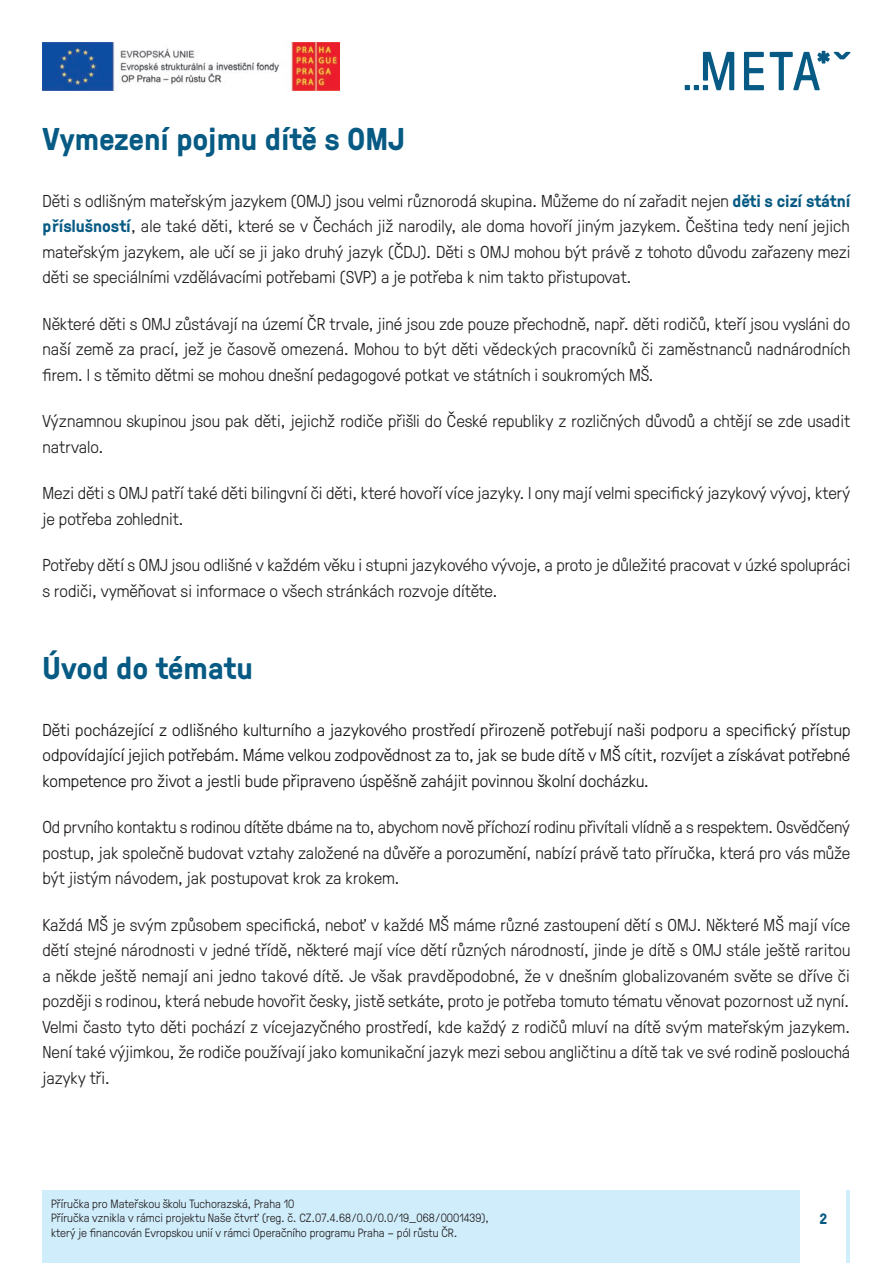
<style>
.page{position:relative;width:893px;height:1263px;background:#fff}
.page>*{position:absolute;margin:0;border:0;box-sizing:border-box;transform-origin:0 0}
.t1{font:700 31.5px "GT Pressura";color:#065a83}
.t2{font:300 17.25px/25.5px "GT Pressura";color:#231f20;text-align:justify}
.t3{font:300 17.25px/25.5px "GT Pressura";color:#171417;text-align:justify}
.t4{font:700 15px "GT Pressura";color:#065a83}
.t5{font:300 12px/14.4px "GT Pressura";color:#231f20}
.s1{font-weight:700;color:#065a83}
</style>
<div class="page">
<div style="left:43px;top:1191px;width:807px;height:72px;background:#d0edfb"></div>
<img style="left:43px;top:43px;width:297px;height:47px">
<div style="left:801px;top:1191px;width:45px;height:72px;background:#fff"></div>
<svg style="left:744px;top:52px;width:20px;height:38px"></svg>
<svg style="left:770px;top:51px;width:80px;height:39px"></svg>
<svg style="left:685px;top:52px;width:49px;height:38px"></svg>
<h1 class="t1" style="left:43px;top:128px;width:364px">Vymezení pojmu dítě s OMJ</h1>
<p class="t2" style="left:43px;top:190px;width:809px">Děti s odlišným mateřským jazykem (OMJ) jsou velmi různorodá skupina. Můžeme do ní zařadit nejen <span class="s1">děti s cizí státní příslušností</span>, ale také děti, které se v Čechách již narodily, ale doma hovoří jiným jazykem. Čeština tedy není jejich mateřským jazykem, ale učí se ji jako druhý jazyk (ČDJ). Děti s OMJ mohou být právě z tohoto důvodu zařazeny mezi děti se speciálními vzdělávacími potřebami (SVP) a je potřeba k nim takto přistupovat.</p>
<p class="t2" style="left:43px;top:313px;width:809px">Některé děti s OMJ zůstávají na území ČR trvale, jiné jsou zde pouze přechodně, např. děti rodičů, kteří jsou vysláni do naší země za prací, jež je časově omezená. Mohou to být děti vědeckých pracovníků či zaměstnanců nadnárodních firem. I s těmito dětmi se mohou dnešní pedagogové potkat ve státních i soukromých MŠ.</p>
<p class="t2" style="left:43px;top:410px;width:809px">Významnou skupinou jsou pak děti, jejichž rodiče přišli do České republiky z rozličných důvodů a chtějí se zde usadit natrvalo.</p>
<p class="t2" style="left:43px;top:482px;width:809px">Mezi děti s OMJ patří také děti bilingvní či děti, které hovoří více jazyky. I ony mají velmi specifický jazykový vývoj, který je potřeba zohlednit.</p>
<p class="t2" style="left:43px;top:554px;width:809px">Potřeby dětí s OMJ jsou odlišné v každém věku i stupni jazykového vývoje, a proto je důležité pracovat v úzké spolupráci s rodiči, vyměňovat si informace o všech stránkách rozvoje dítěte.</p>
<h1 class="t1" style="left:43px;top:657px;width:212px">Úvod do tématu</h1>
<p class="t3" style="left:43px;top:719px;width:810px">Děti pocházející z odlišného kulturního a jazykového prostředí přirozeně potřebují naši podporu a specifický přístup odpovídající jejich potřebám. Máme velkou zodpovědnost za to, jak se bude dítě v MŠ cítit, rozvíjet a získávat potřebné kompetence pro život a jestli bude připraveno úspěšně zahájit povinnou školní docházku.</p>
<p class="t2" style="left:43px;top:816px;width:809px">Od prvního kontaktu s rodinou dítěte dbáme na to, abychom nově příchozí rodinu přivítali vlídně a s respektem. Osvědčený postup, jak společně budovat vztahy založené na důvěře a porozumění, nabízí právě tato příručka, která pro vás může být jistým návodem, jak postupovat krok za krokem.</p>
<p class="t2" style="left:42px;top:914px;width:809px">Každá MŠ je svým způsobem specifická, neboť v každé MŠ máme různé zastoupení dětí s OMJ. Některé MŠ mají více dětí stejné národnosti v jedné třídě, některé mají více dětí různých národností, jinde je dítě s OMJ stále ještě raritou a někde ještě nemají ani jedno takové dítě. Je však pravděpodobné, že v dnešním globalizovaném světe se dříve či později s rodinou, která nebude hovořit česky, jistě setkáte, proto je potřeba tomuto tématu věnovat pozornost už nyní.<br>Velmi často tyto děti pochází z vícejazyčného prostředí, kde každý z rodičů mluví na dítě svým mateřským jazykem.<br>Není také výjimkou, že rodiče používají jako komunikační jazyk mezi sebou angličtinu a dítě tak ve své rodině poslouchá jazyky tři.</p>
<p class="t5" style="left:51px;top:1197px;width:439px">Příručka pro Mateřskou školu Tuchorazská, Praha 10<br>Příručka vznikla v rámci projektu Naše čtvrť (reg. č. CZ.07.4.68/0.0/0.0/19_068/0001439), který je financován Evropskou unií v rámci Operačního programu Praha – pól růstu ČR.</p>
<p class="t4" style="left:819px;top:1213px;width:9px">2</p>
</div>
